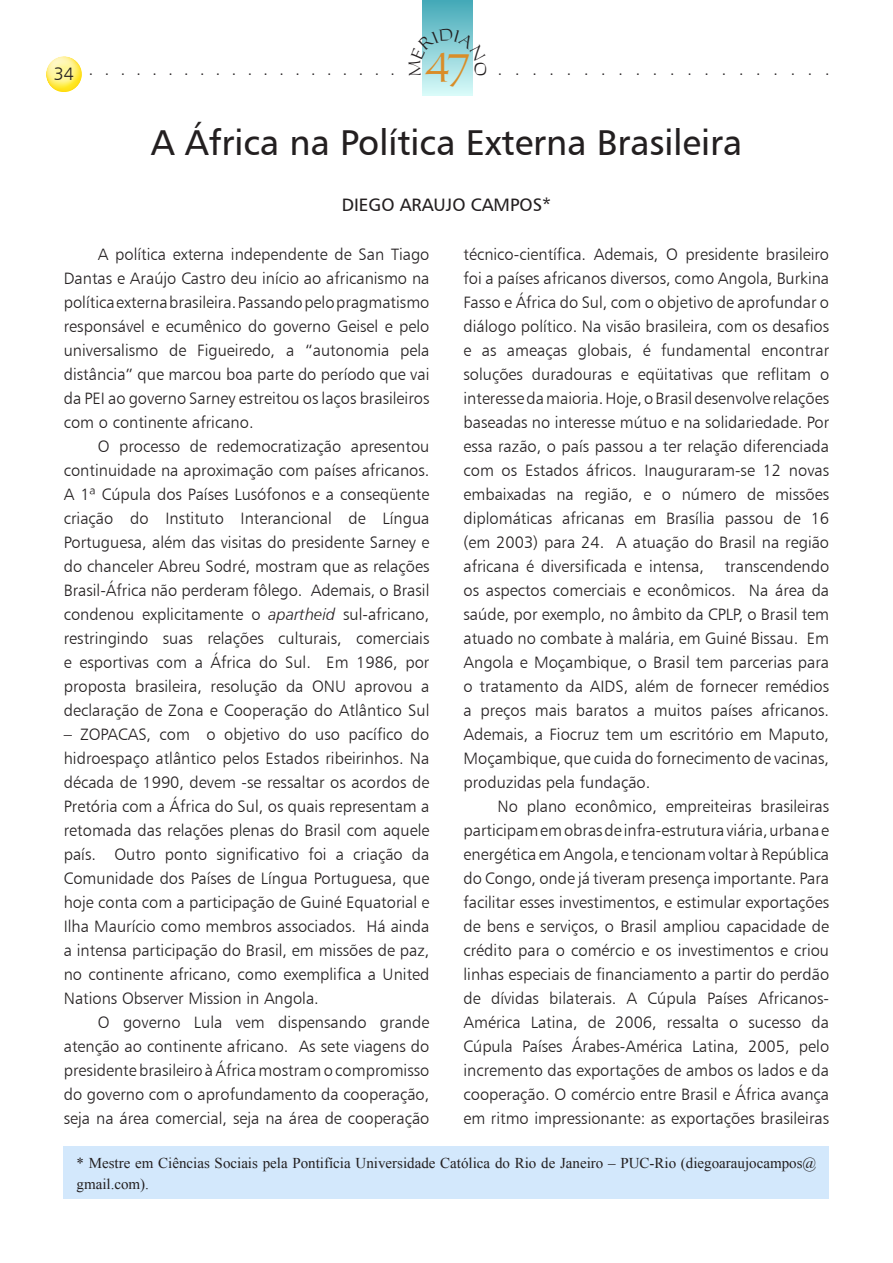
<style>
.page{position:relative;width:893px;height:1263px;background:#fff}
.page>*{position:absolute;margin:0;border:0;box-sizing:border-box;transform-origin:0 0}
.t1{font:36.9px "Carleton Normal";color:#d98d28}
._01_titulo{font:36px "Humanist 777 BT Roman B";color:#231f20}
._02_autor{font:18px "Humanist 777 BT Roman B";color:#231f20}
._05_corpo_do_texto{font:16.5px/24px "Humanist 777 BT Light B";color:#231f20;text-align:justify}
._06_notas_de_rodape{font:15px/21px "Times New Roman";color:#231f20}
.t2{font:15px "Times";color:#231f20}
.s1{font-family:"Humanist 777 BT Light B";font-size:18px}
.s2{font-family:"Humanist 777 BT Light Italic B"}
</style>
<div class="page">
<svg style="left:423px;top:0;width:50px;height:96px;background:#88ced5"></svg>
<div style="left:46px;top:56px;width:37px;height:38px;background:#fff101;opacity:.75"></div>
<div style="left:64px;top:1147px;width:765px;height:52px;background:#d3e8fc"></div>
<svg style="left:422px;top:28px;width:51px;height:48px;background:#94d5db"></svg>
<p class="t2" style="left:54px;top:62px;width:342px"><span class="s1">34</span> ....................</p>
<h1 class="t1" style="left:424px;top:46px;width:48px">47</h1>
<p class="t2" style="left:498px;top:61px;width:332px">....................</p>
<p class="_01_titulo" style="left:151px;top:120px;width:593px">A África na Política Externa Brasileira</p>
<p class="_02_autor" style="left:342px;top:194px;width:211px">Diego Araujo Campos*</p>
<p class="_05_corpo_do_texto" style="left:463px;top:242px;width:367px">técnico-científica. Ademais, O presidente brasileiro foi a países africanos diversos, como Angola, Burkina Fasso e África do Sul, com o objetivo de aprofundar o diálogo político. Na visão brasileira, com os desafios e as ameaças globais, é fundamental encontrar soluções duradouras e eqüitativas que reflitam o interesse da maioria. Hoje, o Brasil desenvolve relações baseadas no interesse mútuo e na solidariedade. Por essa razão, o país passou a ter relação diferenciada com os Estados áfricos. Inauguraram-se 12 novas embaixadas na região, e o número de missões diplomáticas africanas em Brasília passou de 16 (em 2003) para 24. A atuação do Brasil na região africana é diversificada e intensa,</p>
<p class="_05_corpo_do_texto" style="left:64px;top:242px;width:367px;text-indent:34px">A política externa independente de San Tiago Dantas e Araújo Castro deu início ao africanismo na política externa brasileira. Passando pelo pragmatismo responsável e ecumênico do governo Geisel e pelo universalismo de Figueiredo, a “autonomia pela distância” que marcou boa parte do período que vai da PEI ao governo Sarney estreitou os laços brasileiros com o continente africano.</p>
<p class="_05_corpo_do_texto" style="left:64px;top:434px;width:367px;text-indent:34px">O processo de redemocratização apresentou continuidade na aproximação com países africanos.<br>A 1ª Cúpula dos Países Lusófonos e a conseqüente criação do Instituto Interancional de Língua Portuguesa, além das visitas do presidente Sarney e do chanceler Abreu Sodré, mostram que as relações Brasil-África não perderam fôlego. Ademais, o Brasil condenou explicitamente o <span class="s2">apartheid</span> sul-africano, restringindo suas relações culturais, comerciais e esportivas com a África do Sul. Em 1986, por proposta brasileira, resolução da ONU aprovou a declaração de Zona e Cooperação do Atlântico Sul</p>
<p class="_05_corpo_do_texto" style="left:64px;top:722px;width:367px">– ZOPACAS, com o objetivo do uso pacífico do hidroespaço atlântico pelos Estados ribeirinhos. Na década de 1990, devem -se ressaltar os acordos de Pretória com a África do Sul, os quais representam a retomada das relações plenas do Brasil com aquele país. Outro ponto significativo foi a criação da Comunidade dos Países de Língua Portuguesa, que hoje conta com a participação de Guiné Equatorial e Ilha Maurício como membros associados. Há ainda a intensa participação do Brasil, em missões de paz, no continente africano, como exemplifica a United Nations Observer Mission in Angola.</p>
<p class="_05_corpo_do_texto" style="left:64px;top:1010px;width:367px;text-indent:34px">O governo Lula vem dispensando grande atenção ao continente africano. As sete viagens do presidente brasileiro à África mostram o compromisso do governo com o aprofundamento da cooperação, seja na área comercial, seja na área de cooperação</p>
<p class="_05_corpo_do_texto" style="left:463px;top:554px;width:367px;text-indent:261px">transcendendo os aspectos comerciais e econômicos. Na área da saúde, por exemplo, no âmbito da CPLP, o Brasil tem atuado no combate à malária, em Guiné Bissau. Em Angola e Moçambique, o Brasil tem parcerias para o tratamento da AIDS, além de fornecer remédios a preços mais baratos a muitos países africanos.<br>Ademais, a Fiocruz tem um escritório em Maputo, Moçambique, que cuida do fornecimento de vacinas, produzidas pela fundação.</p>
<p class="_05_corpo_do_texto" style="left:463px;top:794px;width:367px;text-indent:34px">No plano econômico, empreiteiras brasileiras participam em obras de infra-estrutura viária, urbana e energética em Angola, e tencionam voltar à República do Congo, onde já tiveram presença importante. Para facilitar esses investimentos, e estimular exportações de bens e serviços, o Brasil ampliou capacidade de crédito para o comércio e os investimentos e criou linhas especiais de financiamento a partir do perdão de dívidas bilaterais. A Cúpula Países Africanos-América Latina, de 2006, ressalta o sucesso da Cúpula Países Árabes-América Latina, 2005, pelo incremento das exportações de ambos os lados e da cooperação. O comércio entre Brasil e África avança em ritmo impressionante: as exportações brasileiras</p>
<p class="_06_notas_de_rodape" style="left:77px;top:1152px;width:741px">* Mestre em Ciências Sociais pela Pontifícia Universidade Católica do Rio de Janeiro – PUC-Rio (diegoaraujocampos@ gmail.com).</p>
</div>
